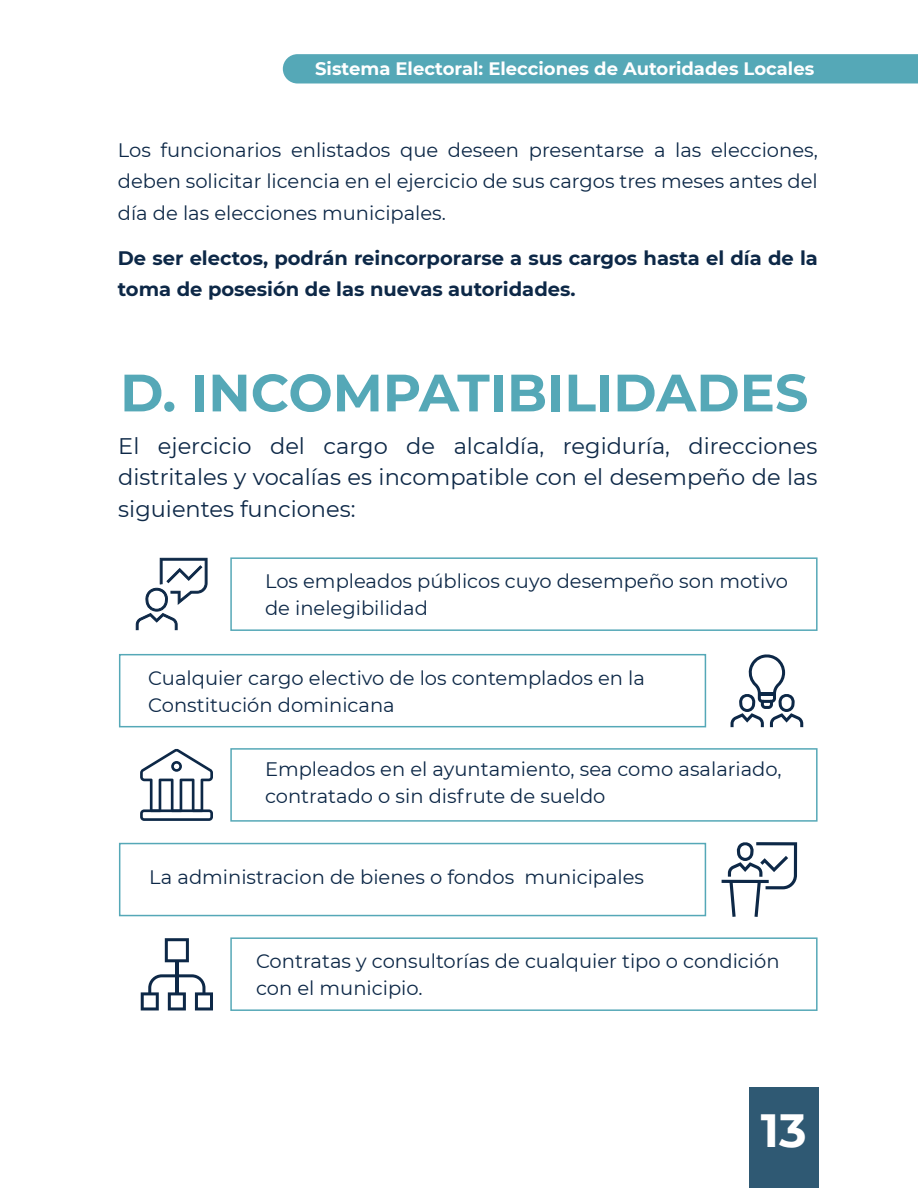
<style>
.page{position:relative;width:918px;height:1188px;background:#fff}
.page>*{position:absolute;margin:0;border:0;box-sizing:border-box;transform-origin:0 0}
.t1{font:700 52.5px "Montserrat";color:#55a8b7}
.t2{font:700 46.5px "Montserrat";color:#fff}
.t3{font:22.5px/31.5px "Montserrat";color:#0d2847;text-align:justify}
.t4{font:19.5px/27px "Montserrat";color:#0d2847}
.t5{font:700 19.5px/31.5px "Montserrat";color:#0d2847}
.t6{font:700 18px "Montserrat";color:#fff}
</style>
<div class="page">
<svg style="left:283px;top:54px;width:635px;height:30px;background:#59aab8"></svg>
<div style="left:750px;top:1088px;width:69px;height:100px;background:#2f5973"></div>
<svg style="left:140px;top:749px;width:73px;height:72px"></svg>
<svg style="left:136px;top:558px;width:72px;height:72px"></svg>
<svg style="left:731px;top:654px;width:72px;height:73px"></svg>
<hr style="left:722px;top:880px;width:47px;height:3px;background:#0d2847">
<svg style="left:728px;top:842px;width:69px;height:75px"></svg>
<svg style="left:165px;top:938px;width:24px;height:24px"></svg>
<hr style="left:175px;top:961px;width:3px;height:33px;background:#0d2847">
<svg style="left:141px;top:974px;width:72px;height:36px"></svg>
<div style="left:230px;top:557px;width:588px;height:74px;border:2px solid #55a8b7"></div>
<div style="left:230px;top:748px;width:588px;height:74px;border:2px solid #55a8b7"></div>
<div style="left:230px;top:937px;width:588px;height:74px;border:2px solid #55a8b7"></div>
<div style="left:119px;top:654px;width:587px;height:73px;border:2px solid #55a8b7"></div>
<div style="left:119px;top:843px;width:587px;height:73px;border:2px solid #55a8b7"></div>
<p class="t6" style="left:315px;top:56px;width:501px">Sistema Electoral: Elecciones de Autoridades Locales</p>
<p class="t4" style="left:118px;top:133px;width:702px;line-height:31.5px;text-align:justify">Los funcionarios enlistados que deseen presentarse a las elecciones, deben solicitar licencia en el ejercicio de sus cargos tres meses antes del día de las elecciones municipales.</p>
<p class="t5" style="left:118px;top:241px;width:702px">De ser electos, podrán reincorporarse a sus cargos hasta el día de la toma de posesión de las nuevas autoridades.</p>
<h1 class="t1" style="left:120px;top:355px;width:690px">D. INCOMPATIBILIDADES</h1>
<p class="t3" style="left:118px;top:429px;width:701px">El ejercicio del cargo de alcaldía, regiduría, direcciones distritales y vocalías es incompatible con el desempeño de las siguientes funciones:</p>
<p class="t4" style="left:265px;top:567px;width:524px">Los empleados públicos cuyo desempeño son motivo de inelegibilidad</p>
<p class="t4" style="left:148px;top:664px;width:498px">Cualquier cargo electivo de los contemplados en la<br>Constitución dominicana</p>
<p class="t4" style="left:265px;top:755px;width:518px">Empleados en el ayuntamiento, sea como asalariado, contratado o sin disfrute de sueldo</p>
<p class="t4" style="left:149px;top:863px;width:496px">La administracion de bienes o fondos municipales</p>
<p class="t4" style="left:256px;top:947px;width:525px">Contratas y consultorías de cualquier tipo o condición con el municipio.</p>
<h2 class="t2" style="left:761px;top:1097px;width:47px">13</h2>
</div>
